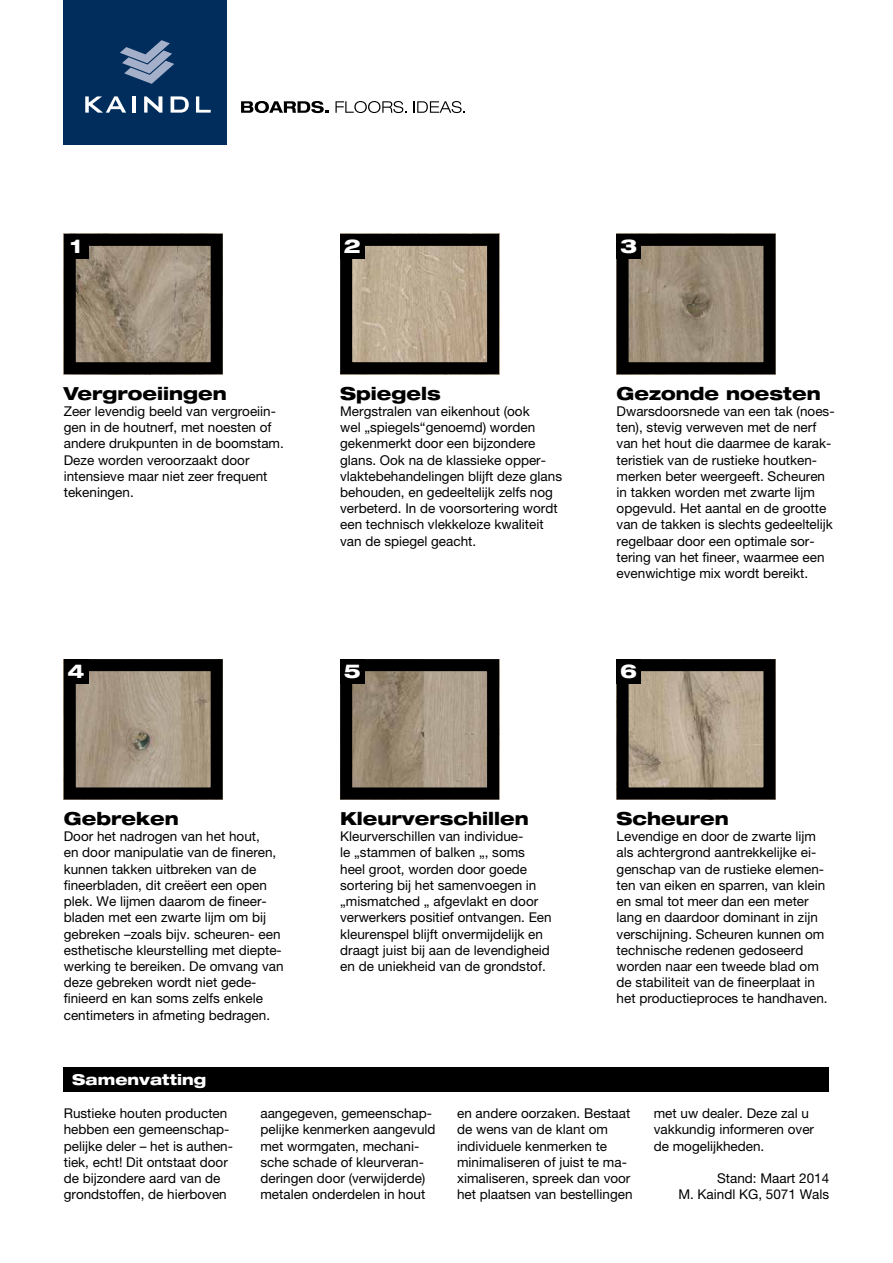
<style>
.page{position:relative;width:893px;height:1263px;background:#fff}
.page>*{position:absolute;margin:0;border:0;box-sizing:border-box;transform-origin:0 0}
.t1{font:800 expanded 19.2px "Helvetica Neue LT Pro";color:#fff}
.t2{font:800 expanded 18px "Helvetica Neue LT Pro";color:#000}
.t3{font:800 expanded 15px "Helvetica Neue LT Pro";color:#fff}
.t4{font:13.5px/16.2px "Helvetica Neue LT Pro";color:#000}
</style>
<div class="page">
<img style="left:77px;top:247px;width:133px;height:114px">
<div style="left:64px;top:234px;width:159px;height:140px;border:12px solid #000"></div>
<div style="left:64px;top:234px;width:24px;height:24px;background:#000"></div>
<img style="left:353px;top:247px;width:133px;height:114px">
<div style="left:340px;top:234px;width:159px;height:140px;border:12px solid #000"></div>
<div style="left:340px;top:234px;width:25px;height:24px;background:#000"></div>
<img style="left:630px;top:247px;width:132px;height:114px">
<div style="left:617px;top:234px;width:158px;height:140px;border:12px solid #000"></div>
<div style="left:617px;top:234px;width:24px;height:24px;background:#000"></div>
<img style="left:77px;top:672px;width:133px;height:114px">
<div style="left:64px;top:659px;width:159px;height:140px;border:12px solid #000"></div>
<div style="left:64px;top:659px;width:24px;height:25px;background:#000"></div>
<img style="left:353px;top:672px;width:133px;height:114px">
<div style="left:340px;top:659px;width:159px;height:140px;border:12px solid #000"></div>
<div style="left:340px;top:659px;width:25px;height:25px;background:#000"></div>
<img style="left:630px;top:672px;width:132px;height:114px">
<div style="left:617px;top:659px;width:158px;height:140px;border:12px solid #000"></div>
<div style="left:617px;top:659px;width:24px;height:25px;background:#000"></div>
<svg style="left:241px;top:101px;width:88px;height:12px"></svg>
<svg style="left:335px;top:101px;width:72px;height:12px"></svg>
<svg style="left:414px;top:101px;width:51px;height:12px"></svg>
<div style="left:64px;top:0;width:163px;height:145px;background:#002d5b"></div>
<svg style="left:85px;top:96px;width:41px;height:17px"></svg>
<svg style="left:144px;top:96px;width:18px;height:17px"></svg>
<svg style="left:171px;top:96px;width:18px;height:17px"></svg>
<svg style="left:196px;top:96px;width:15px;height:17px"></svg>
<hr style="left:132px;top:96px;width:3px;height:17px;background:#fff">
<svg style="left:120px;top:40px;width:54px;height:44px"></svg>
<div style="left:64px;top:1067px;width:765px;height:24px;background:#000"></div>
<h1 class="t1" style="left:70px;top:234px;width:13px">1</h1>
<h1 class="t1" style="left:344px;top:234px;width:19px">2</h1>
<h1 class="t1" style="left:620px;top:234px;width:19px">3</h1>
<h2 class="t2" style="left:64px;top:382px;width:164px">Vergroeiingen</h2>
<p class="t4" style="left:64px;top:403px;width:222px">Zeer levendig beeld van vergroeiin&shy;gen in de houtnerf, met noesten of andere drukpunten in de boomstam.<br>Deze worden veroorzaakt door intensieve maar niet zeer frequent tekeningen.</p>
<h2 class="t2" style="left:340px;top:382px;width:102px">Spiegels</h2>
<p class="t4" style="left:340px;top:403px;width:223px">Mergstralen van eikenhout (ook<br>wel „spiegels“genoemd) worden gekenmerkt door een bijzondere glans. Ook na de klassieke opper&shy;vlaktebehandelingen blijft deze glans behouden, en gedeeltelijk zelfs nog verbeterd. In de voorsortering wordt een technisch vlekkeloze kwaliteit van de spiegel geacht.</p>
<h2 class="t2" style="left:617px;top:382px;width:206px">Gezonde noesten</h2>
<p class="t4" style="left:617px;top:403px;width:220px">Dwarsdoorsnede van een tak (noes&shy;ten), stevig verweven met de nerf van het hout die daarmee de karak&shy;teristiek van de rustieke houtken&shy;merken beter weergeeft. Scheuren in takken worden met zwarte lijm opgevuld. Het aantal en de grootte van de takken is slechts gedeeltelijk regelbaar door een optimale sor&shy;tering van het fineer, waarmee een evenwichtige mix wordt bereikt.</p>
<h1 class="t1" style="left:68px;top:659px;width:19px">4</h1>
<h1 class="t1" style="left:344px;top:659px;width:19px">5</h1>
<h1 class="t1" style="left:620px;top:659px;width:19px">6</h1>
<h2 class="t2" style="left:64px;top:807px;width:116px">Gebreken</h2>
<p class="t4" style="left:64px;top:828px;width:221px">Door het nadrogen van het hout,<br>en door manipulatie van de fineren, kunnen takken uitbreken van de fineerbladen, dit creëert een open plek. We lijmen daarom de fineer&shy;bladen met een zwarte lijm om bij gebreken –zoals bijv. scheuren- een esthetische kleurstelling met diepte&shy;werking te bereiken. De omvang van deze gebreken wordt niet gede&shy;finieerd en kan soms zelfs enkele centimeters in afmeting bedragen.</p>
<p class="t3" style="left:72px;top:1070px;width:136px">Samenvatting</p>
<h2 class="t2" style="left:340px;top:807px;width:190px">Kleurverschillen</h2>
<p class="t4" style="left:340px;top:828px;width:213px">Kleurverschillen van individue-<br>le „stammen of balken „, soms heel groot, worden door goede sortering bij het samenvoegen in „mismatched „ afgevlakt en door verwerkers positief ontvangen. Een kleurenspel blijft onvermijdelijk en draagt juist bij aan de levendigheid en de uniekheid van de grondstof.</p>
<h2 class="t2" style="left:617px;top:807px;width:114px">Scheuren</h2>
<p class="t4" style="left:617px;top:828px;width:213px">Levendige en door de zwarte lijm als achtergrond aantrekkelijke ei&shy;genschap van de rustieke elemen&shy;ten van eiken en sparren, van klein en smal tot meer dan een meter lang en daardoor dominant in zijn verschijning. Scheuren kunnen om technische redenen gedoseerd worden naar een tweede blad om de stabiliteit van de fineerplaat in het productieproces te handhaven.</p>
<p class="t4" style="left:64px;top:1105px;width:171px">Rustieke houten producten hebben een gemeenschap&shy;pelijke deler – het is authen&shy;tiek, echt! Dit ontstaat door de bijzondere aard van de grondstoffen, de hierboven</p>
<p class="t4" style="left:260px;top:1105px;width:177px">aangegeven, gemeenschap&shy;pelijke kenmerken aangevuld met wormgaten, mechani&shy;sche schade of kleurveran&shy;deringen door (verwijderde) metalen onderdelen in hout</p>
<p class="t4" style="left:457px;top:1105px;width:177px">en andere oorzaken. Bestaat de wens van de klant om individuele kenmerken te minimaliseren of juist te ma&shy;ximaliseren, spreek dan voor het plaatsen van bestellingen</p>
<p class="t4" style="left:654px;top:1105px;width:162px">met uw dealer. Deze zal u vakkundig informeren over de mogelijkheden.</p>
<p class="t4" style="left:678px;top:1170px;width:152px;text-align:right">Stand: Maart 2014<br>M. Kaindl KG, 5071 Wals</p>
</div>
